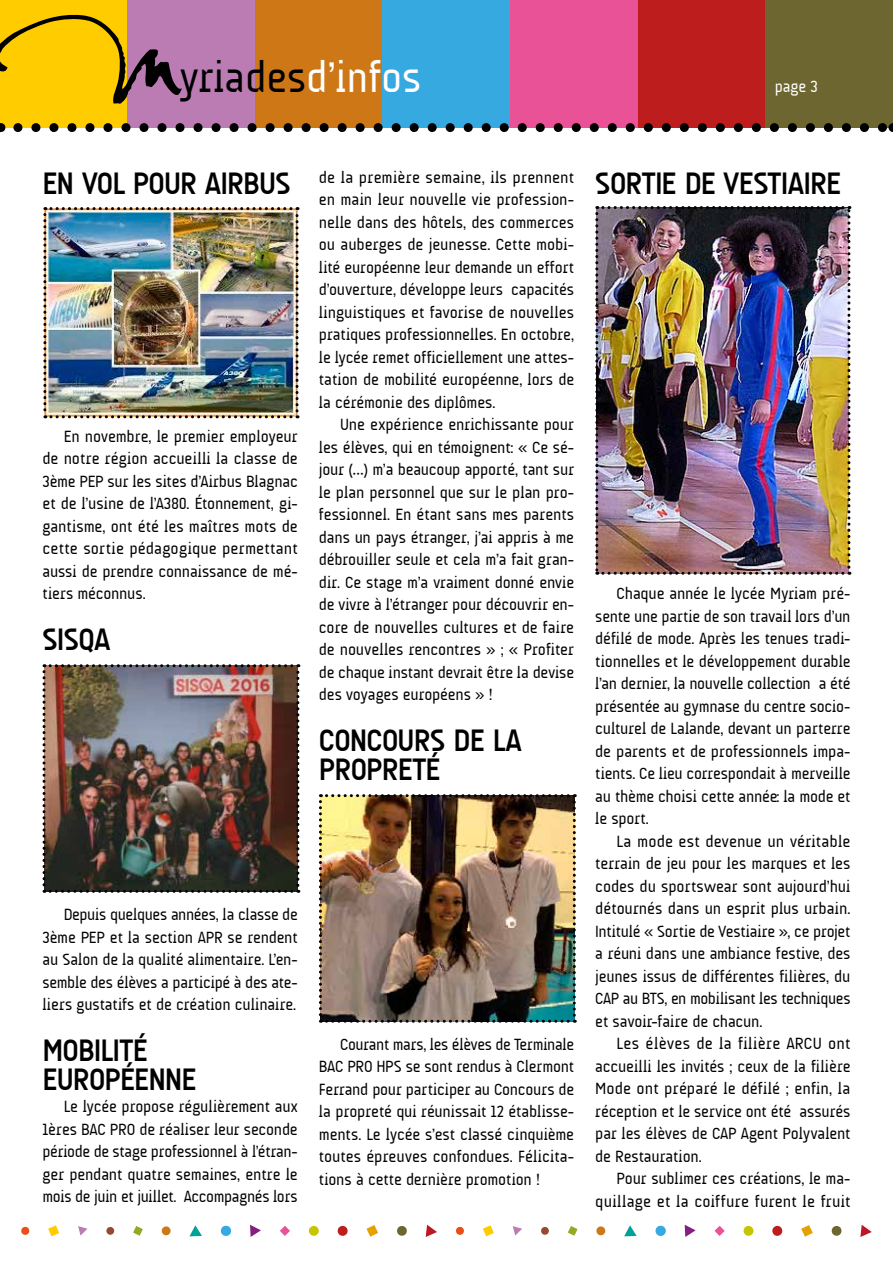
<style>
.page{position:relative;width:893px;height:1263px;background:#fff}
.page>*{position:absolute;margin:0;border:0;box-sizing:border-box;transform-origin:0 0}
.t1{font:43.5px "A Udimat";color:#000}
.t2{font:700 31.5px/28.5px "A Udimat";letter-spacing:-.025em;color:#000}
.t3{font:16.5px/22.5px "A Udimat";letter-spacing:-.005em;color:#000;text-align:justify}
.t4{font:16.5px "A Udimat";color:#fff}
.s1{color:#fff}
</style>
<div class="page">
<div style="left:0;top:0;width:128px;height:128px;background:#fc0"></div>
<div style="left:128px;top:0;width:127px;height:128px;background:#bb7cb3"></div>
<div style="left:255px;top:0;width:128px;height:128px;background:#ce7717"></div>
<div style="left:383px;top:0;width:127px;height:128px;background:#36a9e1"></div>
<div style="left:510px;top:0;width:128px;height:128px;background:#ea5297"></div>
<div style="left:638px;top:0;width:127px;height:128px;background:#bd1d1d"></div>
<div style="left:765px;top:0;width:128px;height:128px;background:#6e6631"></div>
<svg style="left:801px;top:1225px;width:12px;height:12px"></svg>
<svg style="left:714px;top:1226px;width:11px;height:10px"></svg>
<svg style="left:568px;top:1226px;width:9px;height:10px"></svg>
<svg style="left:624px;top:1225px;width:13px;height:11px"></svg>
<svg style="left:860px;top:1225px;width:12px;height:12px"></svg>
<svg style="left:772px;top:1225px;width:11px;height:11px"></svg>
<svg style="left:831px;top:1226px;width:11px;height:10px"></svg>
<svg style="left:655px;top:1225px;width:11px;height:11px"></svg>
<div style="left:743px;top:1226px;width:11px;height:10px;background:#c6c500;border-radius:50%"></div>
<svg style="left:596px;top:1226px;width:10px;height:10px"></svg>
<svg style="left:456px;top:1226px;width:8px;height:9px"></svg>
<svg style="left:541px;top:1226px;width:8px;height:9px"></svg>
<svg style="left:483px;top:1225px;width:11px;height:11px"></svg>
<svg style="left:685px;top:1225px;width:11px;height:12px"></svg>
<svg style="left:513px;top:1226px;width:9px;height:9px"></svg>
<svg style="left:366px;top:1225px;width:12px;height:12px"></svg>
<svg style="left:280px;top:1226px;width:10px;height:10px"></svg>
<svg style="left:133px;top:1226px;width:10px;height:10px"></svg>
<svg style="left:189px;top:1225px;width:13px;height:11px"></svg>
<svg style="left:426px;top:1225px;width:11px;height:12px"></svg>
<svg style="left:337px;top:1225px;width:11px;height:11px"></svg>
<svg style="left:397px;top:1226px;width:10px;height:10px"></svg>
<svg style="left:220px;top:1225px;width:12px;height:11px"></svg>
<div style="left:309px;top:1226px;width:10px;height:10px;background:#c6c500;border-radius:50%"></div>
<svg style="left:161px;top:1226px;width:10px;height:10px"></svg>
<svg style="left:21px;top:1226px;width:9px;height:9px"></svg>
<svg style="left:106px;top:1226px;width:8px;height:9px"></svg>
<svg style="left:48px;top:1225px;width:11px;height:11px"></svg>
<svg style="left:250px;top:1225px;width:11px;height:12px"></svg>
<svg style="left:78px;top:1226px;width:9px;height:9px"></svg>
<svg style="left:0;top:13px;width:182px;height:91px"></svg>
<svg style="left:18px;top:123px;width:866px;height:9px"></svg>
<img style="left:43px;top:664px;width:256px;height:229px">
<img style="left:319px;top:794px;width:257px;height:229px">
<img style="left:43px;top:207px;width:256px;height:211px">
<img style="left:595px;top:206px;width:255px;height:369px">
<h1 class="t1" style="left:180px;top:53px;width:243px">yriades<span class="s1">d’infos</span></h1>
<p class="t4" style="left:775px;top:77px;width:45px">page 3</p>
<h2 class="t2" style="left:43px;top:169px;width:250px">EN VOL POUR AIRBUS</h2>
<p class="t3" style="left:43px;top:425px;width:257px;text-indent:21px">En novembre, le premier employeur de notre région accueilli la classe de 3ème PEP sur les sites d’Airbus Blagnac et de l’usine de l’A380. Étonnement, gi&shy;gantisme, ont été les maîtres mots de cette sortie pédagogique permettant aussi de prendre connaissance de mé&shy;tiers méconnus.</p>
<h2 class="t2" style="left:43px;top:625px;width:69px">SISQA</h2>
<p class="t3" style="left:319px;top:166px;width:257px">de la première semaine, ils prennent en main leur nouvelle vie profession&shy;nelle dans des hôtels, des commerces ou auberges de jeunesse. Cette mobi&shy;lité européenne leur demande un effort d’ouverture, développe leurs capacités linguistiques et favorise de nouvelles pratiques professionnelles. En octobre, le lycée remet officiellement une attes&shy;tation de mobilité européenne, lors de la cérémonie des diplômes.</p>
<p class="t3" style="left:319px;top:413px;width:257px;text-indent:21px">Une expérience enrichissante pour les élèves, qui en témoignent : « Ce sé&shy;jour (…) m’a beaucoup apporté, tant sur le plan personnel que sur le plan pro&shy;fessionnel. En étant sans mes parents dans un pays étranger, j’ai appris à me débrouiller seule et cela m’a fait gran&shy;dir. Ce stage m’a vraiment donné envie de vivre à l’étranger pour découvrir en&shy;core de nouvelles cultures et de faire de nouvelles rencontres » ; « Profiter de chaque instant devrait être la devise des voyages européens » !</p>
<h2 class="t2" style="left:319px;top:726px;width:204px">CONCOURS DE LA<br>PROPRETÉ</h2>
<p class="t3" style="left:43px;top:903px;width:257px;text-indent:21px">Depuis quelques années, la classe de 3ème PEP et la section APR se rendent au Salon de la qualité alimentaire. L’en&shy;semble des élèves a participé à des ate&shy;liers gustatifs et de création culinaire.</p>
<h2 class="t2" style="left:43px;top:1036px;width:155px">MOBILITÉ<br>EUROPÉENNE</h2>
<p class="t3" style="left:43px;top:1095px;width:257px;text-indent:21px">Le lycée propose régulièrement aux 1ères BAC PRO de réaliser leur seconde période de stage professionnel à l’étran&shy;ger pendant quatre semaines, entre le mois de juin et juillet. Accompagnés lors</p>
<p class="t3" style="left:319px;top:1033px;width:257px;text-indent:21px">Courant mars, les élèves de Terminale BAC PRO HPS se sont rendus à Clermont Ferrand pour participer au Concours de la propreté qui réunissait 12 établisse&shy;ments. Le lycée s’est classé cinquième toutes épreuves confondues. Félicita&shy;tions à cette dernière promotion !</p>
<h2 class="t2" style="left:595px;top:169px;width:247px">SORTIE DE VESTIAIRE</h2>
<p class="t3" style="left:595px;top:582px;width:257px;text-indent:21px">Chaque année le lycée Myriam pré&shy;sente une partie de son travail lors d’un défilé de mode. Après les tenues tradi&shy;tionnelles et le développement durable l’an dernier, la nouvelle collection a été présentée au gymnase du centre socio&shy;culturel de Lalande, devant un parterre de parents et de professionnels impa&shy;tients. Ce lieu correspondait à merveille au thème choisi cette année : la mode et le sport.</p>
<p class="t3" style="left:595px;top:830px;width:257px;text-indent:21px">La mode est devenue un véritable terrain de jeu pour les marques et les codes du sportswear sont aujourd’hui détournés dans un esprit plus urbain.<br>Intitulé « Sortie de Vestiaire », ce projet a réuni dans une ambiance festive, des jeunes issus de différentes filières, du CAP au BTS, en mobilisant les techniques et savoir-faire de chacun.</p>
<p class="t3" style="left:595px;top:1032px;width:257px;text-indent:21px">Les élèves de la filière ARCU ont accueilli les invités ; ceux de la filière Mode ont préparé le défilé ; enfin, la réception et le service ont été assurés par les élèves de CAP Agent Polyvalent de Restauration.</p>
<p class="t3" style="left:595px;top:1167px;width:257px;text-align:right">Pour sublimer ces créations, le ma&shy;quillage et la coiffure furent le fruit</p>
</div>
